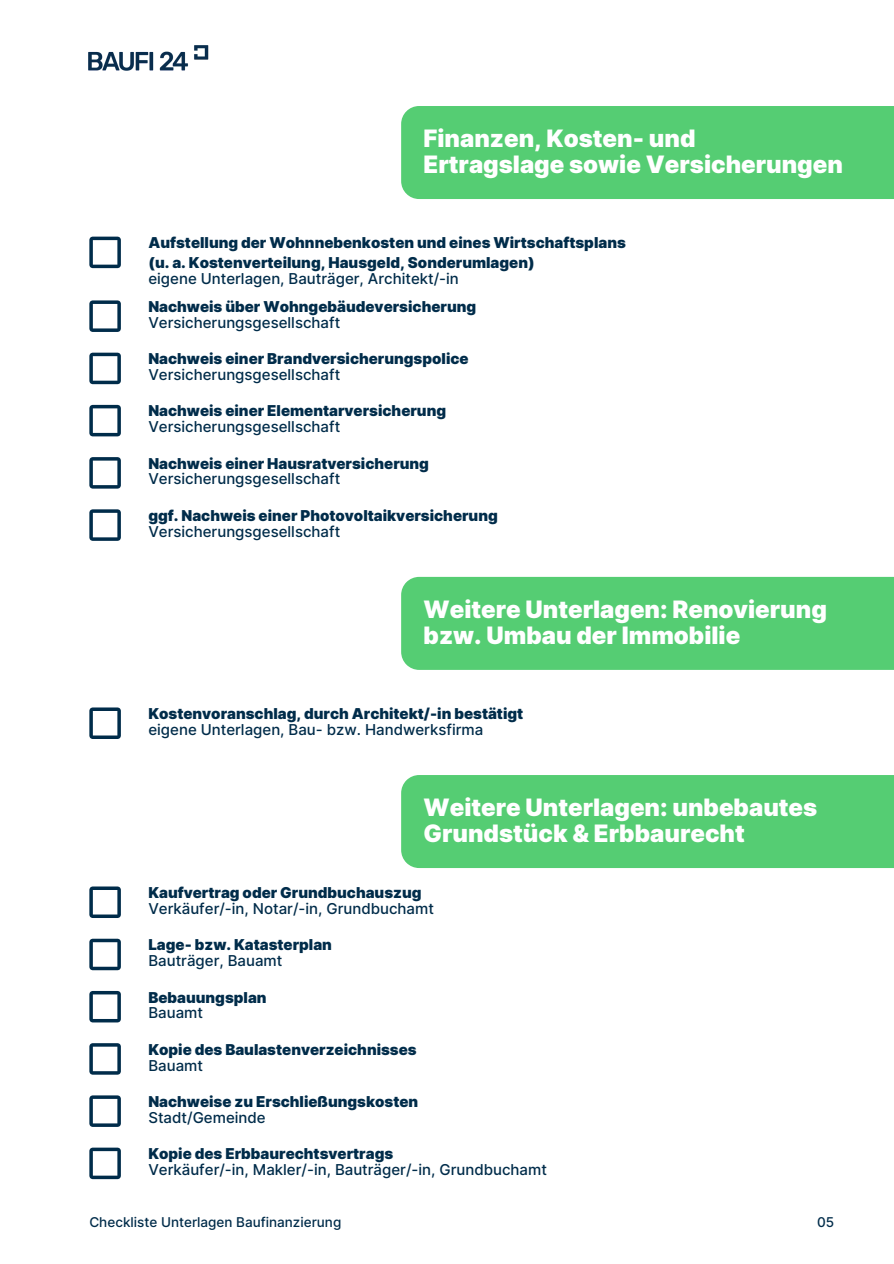
<style>
.page{position:relative;width:894px;height:1264px;background:#fff}
.page>*{position:absolute;margin:0;border:0;box-sizing:border-box;transform-origin:0 0}
.t1{font:900 24px/25.8px "Inter";color:#fff}
.t2{font:900 15px "Inter";color:#002c4a}
.t3{font:500 15px "Inter";color:#002c4a}
.t4{font:500 13.5px "Inter";color:#002c4a}
</style>
<div class="page">
<div style="left:401px;top:106px;width:492px;height:93px;background:#55cd73"></div>
<img style="left:88px;top:45px;width:121px;height:26px">
<div style="left:401px;top:577px;width:492px;height:93px;background:#55cd73"></div>
<svg style="left:89px;top:707px;width:32px;height:32px"></svg>
<svg style="left:89px;top:237px;width:32px;height:31px"></svg>
<svg style="left:89px;top:300px;width:32px;height:32px"></svg>
<svg style="left:89px;top:352px;width:32px;height:32px"></svg>
<svg style="left:89px;top:405px;width:32px;height:31px"></svg>
<svg style="left:89px;top:457px;width:32px;height:31px"></svg>
<svg style="left:89px;top:509px;width:32px;height:32px"></svg>
<div style="left:401px;top:775px;width:492px;height:93px;background:#55cd73"></div>
<svg style="left:89px;top:886px;width:32px;height:32px"></svg>
<svg style="left:89px;top:938px;width:32px;height:32px"></svg>
<svg style="left:89px;top:990px;width:32px;height:32px"></svg>
<svg style="left:89px;top:1043px;width:32px;height:31px"></svg>
<svg style="left:89px;top:1095px;width:32px;height:31px"></svg>
<svg style="left:89px;top:1147px;width:32px;height:32px"></svg>
<p class="t1" style="left:423px;top:125px;width:421px">Finanzen, Kosten- und<br>Ertragslage sowie Versicherungen</p>
<p class="t2" style="left:148px;top:234px;width:479px">Aufstellung der Wohnnebenkosten und eines Wirtschaftsplans</p>
<p class="t2" style="left:148px;top:254px;width:387px">(u. a. Kostenverteilung, Hausgeld, Sonderumlagen)</p>
<p class="t3" style="left:148px;top:270px;width:312px">eigene Unterlagen, Bauträger, Architekt/-in</p>
<p class="t2" style="left:148px;top:297px;width:329px">Nachweis über Wohngebäudeversicherung</p>
<p class="t3" style="left:148px;top:313px;width:193px">Versicherungsgesellschaft</p>
<p class="t2" style="left:148px;top:350px;width:321px">Nachweis einer Brandversicherungspolice</p>
<p class="t3" style="left:148px;top:365px;width:193px">Versicherungsgesellschaft</p>
<p class="t2" style="left:148px;top:402px;width:299px">Nachweis einer Elementarversicherung</p>
<p class="t3" style="left:148px;top:417px;width:193px">Versicherungsgesellschaft</p>
<p class="t2" style="left:148px;top:454px;width:282px">Nachweis einer Hausratversicherung</p>
<p class="t3" style="left:148px;top:470px;width:193px">Versicherungsgesellschaft</p>
<p class="t2" style="left:148px;top:506px;width:351px">ggf. Nachweis einer Photovoltaikversicherung</p>
<p class="t3" style="left:148px;top:522px;width:193px">Versicherungsgesellschaft</p>
<p class="t1" style="left:423px;top:596px;width:405px">Weitere Unterlagen: Renovierung bzw. Umbau der Immobilie</p>
<h1 class="t2" style="left:148px;top:704px;width:376px">Kostenvoranschlag, durch Architekt/-in bestätigt</h1>
<p class="t3" style="left:148px;top:720px;width:336px">eigene Unterlagen, Bau- bzw. Handwerksfirma</p>
<p class="t1" style="left:423px;top:794px;width:395px">Weitere Unterlagen: unbebautes<br>Grundstück &amp; Erbbaurecht</p>
<p class="t2" style="left:148px;top:883px;width:274px">Kaufvertrag oder Grundbuchauszug</p>
<p class="t3" style="left:148px;top:899px;width:287px">Verkäufer/-in, Notar/-in, Grundbuchamt</p>
<p class="t2" style="left:148px;top:935px;width:185px">Lage- bzw. Katasterplan</p>
<p class="t3" style="left:148px;top:951px;width:135px">Bauträger, Bauamt</p>
<p class="t2" style="left:148px;top:988px;width:120px">Bebauungsplan</p>
<h1 class="t3" style="left:148px;top:1003px;width:56px">Bauamt</h1>
<p class="t2" style="left:148px;top:1040px;width:270px">Kopie des Baulastenverzeichnisses</p>
<p class="t3" style="left:148px;top:1055px;width:56px">Bauamt</p>
<p class="t2" style="left:148px;top:1092px;width:271px">Nachweise zu Erschließungskosten</p>
<h1 class="t3" style="left:148px;top:1108px;width:119px">Stadt/Gemeinde</h1>
<p class="t2" style="left:148px;top:1144px;width:246px">Kopie des Erbbaurechtsvertrags</p>
<p class="t3" style="left:148px;top:1160px;width:400px">Verkäufer/-in, Makler/-in, Bauträger/-in, Grundbuchamt</p>
<p class="t4" style="left:89px;top:1213px;width:253px">Checkliste Unterlagen Baufinanzierung</p>
<p class="t4" style="left:817px;top:1213px;width:19px">05</p>
</div>
